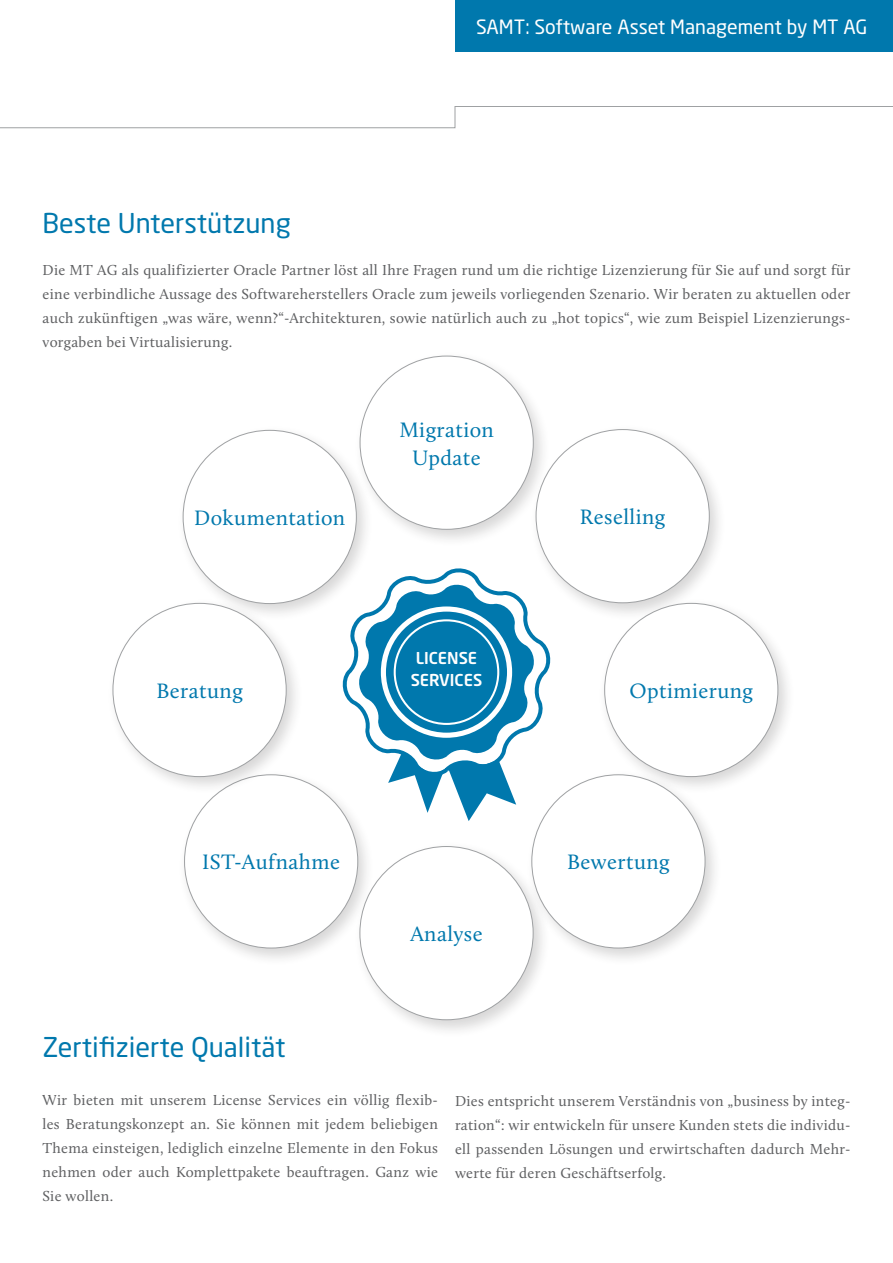
<style>
.page{position:relative;width:893px;height:1263px;background:#fff}
.page>*{position:absolute;margin:0;border:0;box-sizing:border-box;transform-origin:0 0}
.t1{font:27px "Neo Sans Std";color:#0078ad}
.t2{font:21.6px/28px "Calluna";letter-spacing:.02em;color:#0078ad;text-align:center}
.t3{font:19.5px "Neo Sans Std";color:#fff}
.t4{font:500 16.2px/21.6px "Neo Sans Std";color:#fff;text-align:center}
.t5{font:15px/24px "Calluna";letter-spacing:.02em;color:#5e5f61;text-align:justify}
</style>
<div class="page">
<svg style="left:0;top:106px;width:893px;height:22px"></svg>
<div style="left:353px;top:350px;width:197px;height:197px;background:#221f1f;opacity:.18"></div>
<div style="left:360px;top:356px;width:173px;height:173px;background:#fff;border-radius:50%"></div>
<div style="left:176px;top:424px;width:197px;height:197px;background:#221f1f;opacity:.18"></div>
<div style="left:183px;top:430px;width:173px;height:174px;background:#fff;border-radius:50%"></div>
<div style="left:178px;top:769px;width:197px;height:197px;background:#221f1f;opacity:.18"></div>
<div style="left:185px;top:775px;width:173px;height:173px;background:#fff;border-radius:50%"></div>
<div style="left:525px;top:769px;width:197px;height:197px;background:#221f1f;opacity:.18"></div>
<div style="left:532px;top:775px;width:173px;height:173px;background:#fff;border-radius:50%"></div>
<div style="left:529px;top:424px;width:197px;height:197px;background:#221f1f;opacity:.18"></div>
<div style="left:536px;top:430px;width:173px;height:173px;background:#fff;border-radius:50%"></div>
<div style="left:106px;top:597px;width:197px;height:197px;background:#221f1f;opacity:.18"></div>
<div style="left:113px;top:603px;width:173px;height:174px;background:#fff;border-radius:50%"></div>
<div style="left:598px;top:597px;width:197px;height:197px;background:#221f1f;opacity:.18"></div>
<div style="left:605px;top:603px;width:173px;height:174px;background:#fff;border-radius:50%"></div>
<div style="left:353px;top:840px;width:197px;height:198px;background:#221f1f;opacity:.18"></div>
<div style="left:360px;top:846px;width:173px;height:174px;background:#fff;border-radius:50%"></div>
<svg style="left:342px;top:567px;width:209px;height:254px"></svg>
<div style="left:381px;top:606px;width:131px;height:132px;border:5px solid #fff;border-radius:50%"></div>
<div style="left:395px;top:620px;width:103px;height:104px;background:#0078ad;border-radius:50%"></div>
<div style="left:394px;top:619px;width:105px;height:106px;border:2px solid #fff;border-radius:50%"></div>
<div style="left:455px;top:0;width:438px;height:51px;background:#0078ad"></div>
<h3 class="t3" style="left:476px;top:19px;width:393px">SAMT: Software Asset Management by MT AG</h3>
<h1 class="t1" style="left:43px;top:213px;width:250px">Beste Unterstützung</h1>
<p class="t5" style="left:43px;top:259px;width:809px">Die MT AG als qualifizierter Oracle Partner löst all Ihre Fragen rund um die richtige Lizenzierung für Sie auf und sorgt für eine verbindliche Aussage des Softwareherstellers Oracle zum jeweils vorliegenden Szenario. Wir beraten zu aktuellen oder auch zukünftigen „was wäre, wenn?“-Architekturen, sowie natürlich auch zu „hot topics“, wie zum Beispiel Lizenzierungs&shy;vorgaben bei Virtualisierung.</p>
<h2 class="t2" style="left:194px;top:504px;width:153px">Dokumentation</h2>
<h2 class="t2" style="left:399px;top:416px;width:96px">Migration<br>Update</h2>
<h2 class="t2" style="left:580px;top:504px;width:87px">Reselling</h2>
<p class="t4" style="left:411px;top:648px;width:73px">LICENSE<br>SERVICES</p>
<h2 class="t2" style="left:156px;top:677px;width:88px">Beratung</h2>
<h2 class="t2" style="left:629px;top:677px;width:125px">Optimierung</h2>
<h2 class="t2" style="left:202px;top:849px;width:139px">IST-Aufnahme</h2>
<h2 class="t2" style="left:567px;top:849px;width:104px">Bewertung</h2>
<h2 class="t2" style="left:410px;top:921px;width:74px">Analyse</h2>
<h1 class="t1" style="left:43px;top:1037px;width:244px">Zertifizierte Qualität</h1>
<p class="t5" style="left:43px;top:1089px;width:397px">Wir bieten mit unserem License Services ein völlig flexib&shy;les Beratungskonzept an. Sie können mit jedem beliebigen Thema einsteigen, lediglich einzelne Elemente in den Fokus nehmen oder auch Komplettpakete beauftragen. Ganz wie Sie wollen.</p>
<p class="t5" style="left:455px;top:1089px;width:397px">Dies entspricht unserem Verständnis von „business by integ&shy;ration“: wir entwickeln für unsere Kunden stets die individu&shy;ell passenden Lösungen und erwirtschaften dadurch Mehr&shy;werte für deren Geschäftserfolg.</p>
</div>
